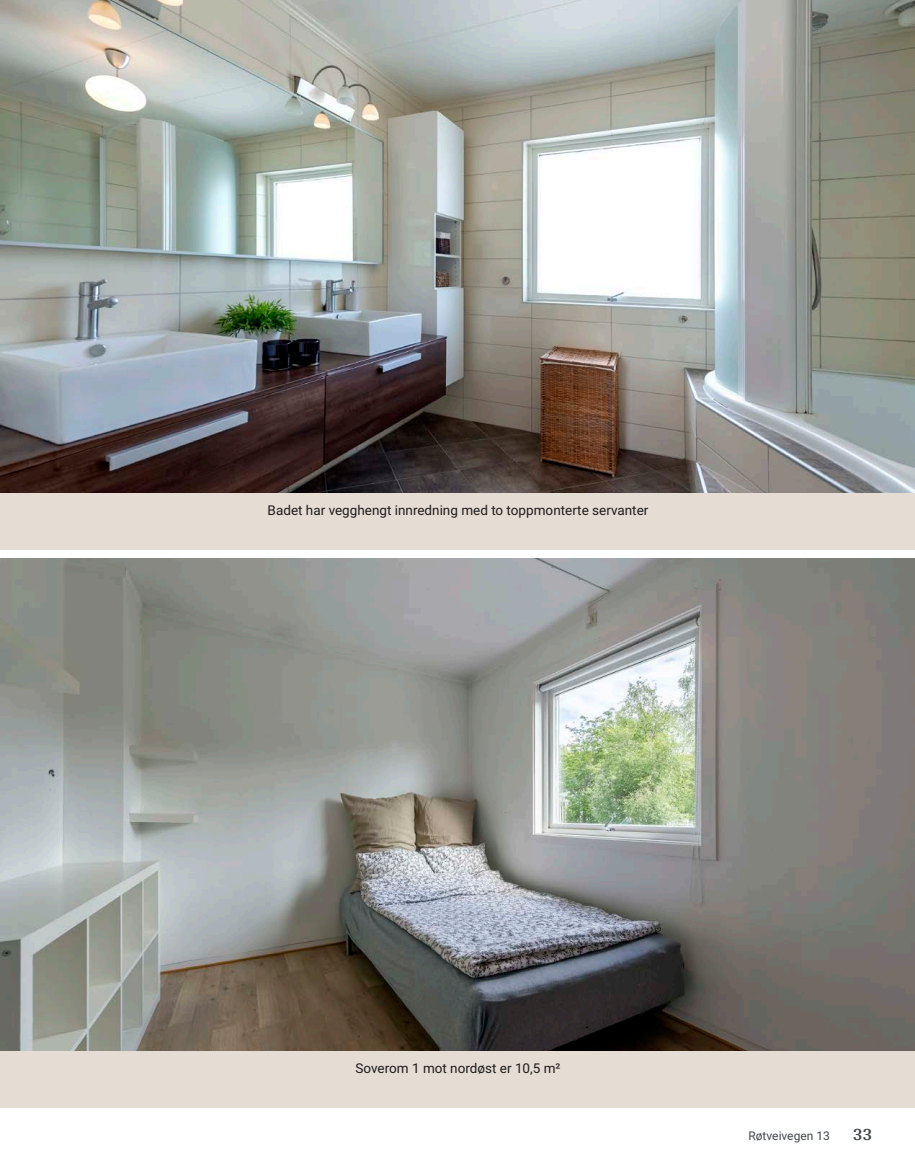
<style>
.page{position:relative;width:915px;height:1172px;background:#fff}
.page>*{position:absolute;margin:0;border:0;box-sizing:border-box;transform-origin:0 0}
.t1{font:700 18px "Arya";color:#414749}
.t2{font:13.5px "Roboto Vitec";color:#1d1d1b}
.t3{font:12px "Roboto Vitec";color:#414749}
</style>
<div class="page">
<div style="left:0;top:492px;width:914px;height:58px;background:#e5dcd4"></div>
<div style="left:0;top:1050px;width:914px;height:58px;background:#e5dcd4"></div>
<img style="left:0;top:0;width:914px;height:492px">
<img style="left:0;top:558px;width:914px;height:492px">
<p class="t2" style="left:267px;top:501px;width:382px">Badet har vegghengt innredning med to toppmonterte servanter</p>
<p class="t2" style="left:355px;top:1059px;width:206px">Soverom 1 mot nordøst er 10,5 m²</p>
<p class="t3" style="left:748px;top:1127px;width:83px">Røtveivegen 13</p>
<h1 class="t1" style="left:852px;top:1123px;width:21px">33</h1>
</div>
